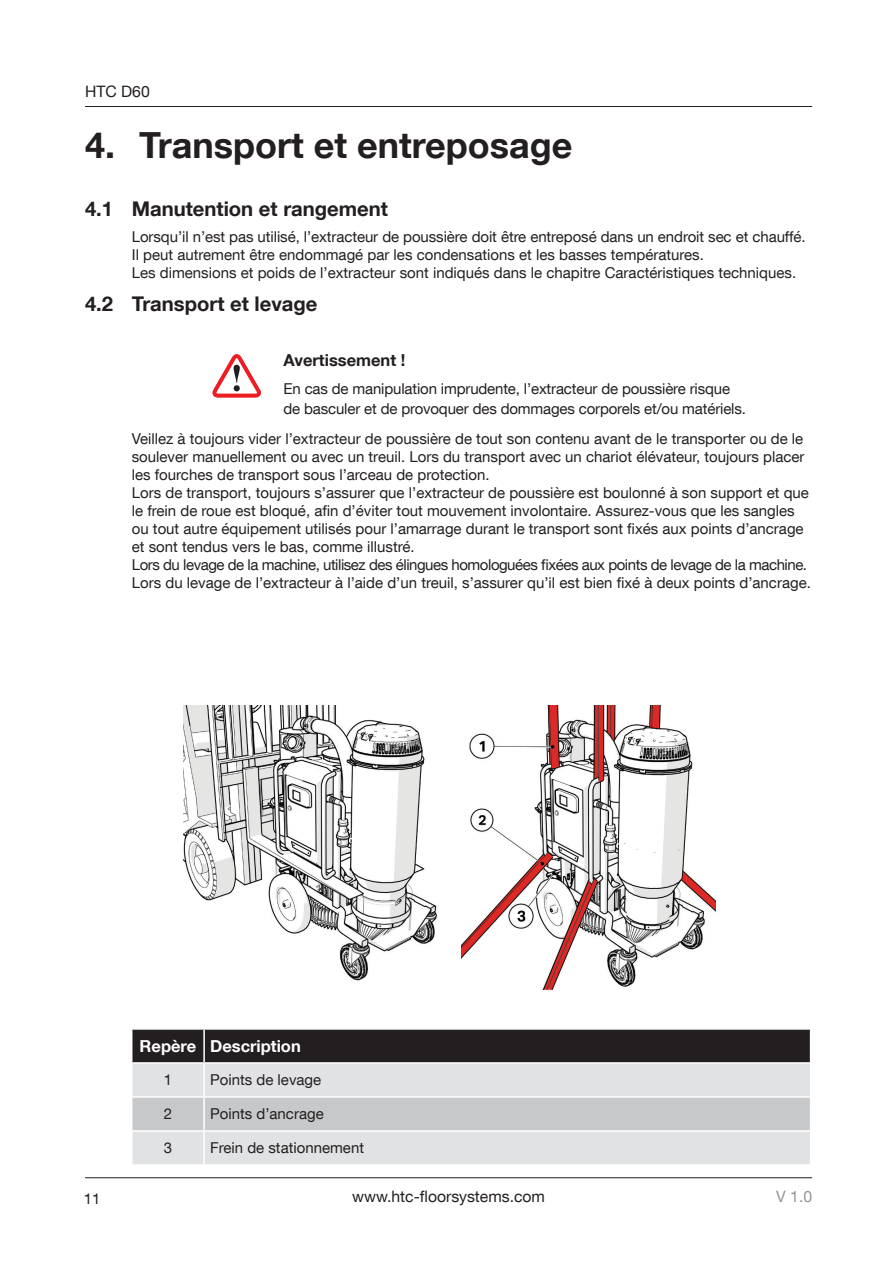
<style>
.page{position:relative;width:893px;height:1263px;background:#fff}
.page>*{position:absolute;margin:0;border:0;box-sizing:border-box;transform-origin:0 0}
.t1{font:700 36px "Helvetica Neue LT Com";color:#231f20}
.t2{font:700 20.25px "Helvetica Neue LT Com";color:#231f20}
.Varning_Rubrik_text{font:700 16.5px "Helvetica Neue LT Com";color:#231f20}
.Tabell_Rubrik_Text_v{font:700 16.5px "Helvetica Neue LT Com";color:#fff}
.Tabell_Rubrik_Text_c{font:700 16.5px "Helvetica Neue LT Com";color:#fff}
.t3{font:15.75px "Helvetica Neue LT Com";color:#231f20}
.t4{font:15.75px "Helvetica Neue LT Com";color:#939598}
.KAB_bodytext{font:15px/18px "Helvetica Neue LT Com";color:#231f20}
.Varning_Text{font:15px/19.5px "Helvetica Neue LT Com";letter-spacing:-.01em;color:#231f20}
.Tabell_Text{font:15px "Helvetica Neue LT Com";color:#231f20}
.Tabell_Text_centrera{font:15px "Helvetica Neue LT Com";color:#231f20}
</style>
<div class="page">
<hr style="left:85px;top:1177px;width:727px;height:1px;background:#231f20">
<hr style="left:85px;top:106px;width:727px;height:1px;background:#231f20">
<svg style="left:213px;top:354px;width:48px;height:43px"></svg>
<svg style="left:132px;top:1030px;width:678px;height:134px;background:#abaaac"></svg>
<hr style="left:203px;top:1030px;width:2px;height:32px;background:#fff">
<hr style="left:131px;top:1062px;width:73px;height:2px;background:#fff">
<hr style="left:204px;top:1062px;width:607px;height:2px;background:#fff">
<hr style="left:203px;top:1064px;width:2px;height:32px;background:#fff">
<hr style="left:131px;top:1096px;width:73px;height:2px;background:#fff">
<hr style="left:204px;top:1096px;width:607px;height:2px;background:#fff">
<hr style="left:203px;top:1098px;width:2px;height:32px;background:#fff">
<hr style="left:131px;top:1130px;width:73px;height:2px;background:#fff">
<hr style="left:204px;top:1130px;width:607px;height:2px;background:#fff">
<hr style="left:203px;top:1132px;width:2px;height:32px;background:#fff">
<img style="left:183px;top:706px;width:254px;height:275px">
<img style="left:461px;top:706px;width:255px;height:284px">
<p class="t3" style="left:85px;top:82px;width:66px">HTC D60</p>
<p class="t1" style="left:85px;top:122px;width:489px">4. Transport et entreposage</p>
<p class="t2" style="left:85px;top:196px;width:304px">4.1 Manutention et rangement</p>
<p class="KAB_bodytext" style="left:132px;top:228px;width:675px">Lorsqu’il n’est pas utilisé, l’extracteur de poussière doit être entreposé dans un endroit sec et chauffé.<br>Il peut autrement être endommagé par les condensations et les basses températures.<br>Les dimensions et poids de l’extracteur sont indiqués dans le chapitre Caractéristiques techniques.</p>
<p class="t2" style="left:85px;top:291px;width:234px">4.2 Transport et levage</p>
<p class="Varning_Rubrik_text" style="left:283px;top:350px;width:123px">Avertissement !</p>
<p class="Varning_Text" style="left:283px;top:379px;width:464px">En cas de manipulation imprudente, l’extracteur de poussière risque de basculer et de provoquer des dommages corporels et/ou matériels.</p>
<p class="KAB_bodytext" style="left:132px;top:430px;width:681px">Veillez à toujours vider l’extracteur de poussière de tout son contenu avant de le transporter ou de le soulever manuellement ou avec un treuil. Lors du transport avec un chariot élévateur, toujours placer les fourches de transport sous l’arceau de protection.<br>Lors de transport, toujours s’assurer que l’extracteur de poussière est boulonné à son support et que le frein de roue est bloqué, afin d’éviter tout mouvement involontaire. Assurez-vous que les sangles ou tout autre équipement utilisés pour l’amarrage durant le transport sont fixés aux points d’ancrage et sont tendus vers le bas, comme illustré.<br>Lors du levage de la machine, utilisez des élingues homologuées fixées aux points de levage de la machine.<br>Lors du levage de l’extracteur à l’aide d’un treuil, s’assurer qu’il est bien fixé à deux points d’ancrage.</p>
<p class="Tabell_Rubrik_Text_c" style="left:140px;top:1035px;width:58px">Repère</p>
<p class="Tabell_Rubrik_Text_v" style="left:210px;top:1035px;width:92px">Description</p>
<p class="Tabell_Text_centrera" style="left:164px;top:1071px;width:10px">1</p>
<p class="Tabell_Text" style="left:210px;top:1071px;width:113px">Points de levage</p>
<p class="Tabell_Text_centrera" style="left:164px;top:1105px;width:10px">2</p>
<p class="Tabell_Text" style="left:210px;top:1105px;width:115px">Points d’ancrage</p>
<p class="Tabell_Text_centrera" style="left:164px;top:1139px;width:10px">3</p>
<p class="Tabell_Text" style="left:210px;top:1139px;width:155px">Frein de stationnement</p>
<p class="KAB_bodytext" style="left:84px;top:1189px;width:18px">11</p>
<p class="t3" style="left:352px;top:1187px;width:194px">www.htc-floorsystems.com</p>
<p class="t4" style="left:776px;top:1187px;width:37px">V 1.0</p>
</div>
